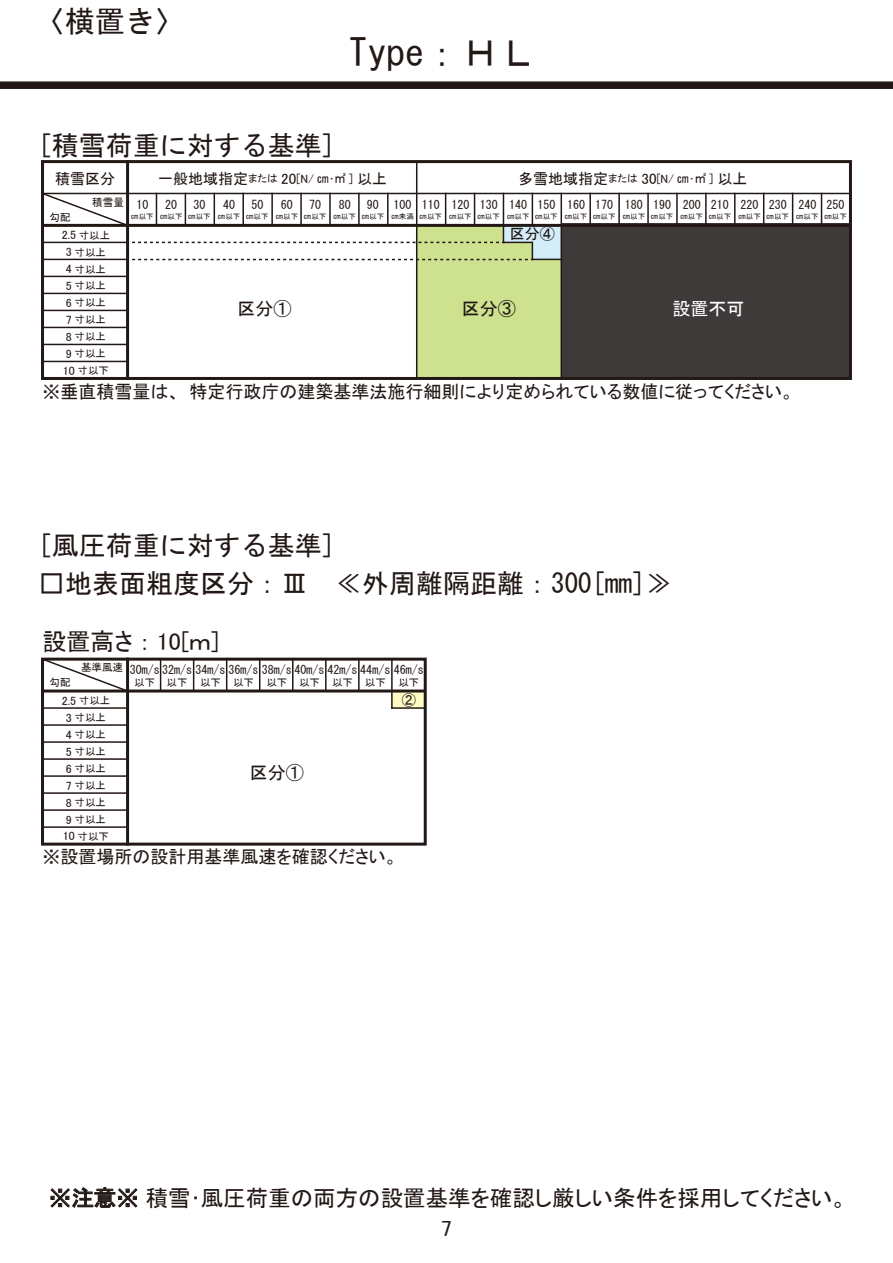
<style>
.page{position:relative;width:893px;height:1263px;background:#fff}
.page>*{position:absolute;margin:0;border:0;box-sizing:border-box;transform-origin:0 0}
.t1{font:37.5px "MS Gothic";color:#221815}
.t2{font:30px "MS Gothic";color:#221815}
.t3{font:27px "MS Gothic";color:#221815}
.t4{font:24px "MS P Gothic";color:#221815}
.t5{font:22.5px "MS P Gothic";color:#221815}
.t6{font:19.5px "MS Gothic";color:#221815;scale:1.16 1}
.t7{font:18px "MS P Gothic";color:#221815}
.t8{font:18px "MS Gothic";color:#221815}
.t9{font:18px "MS Gothic";color:#fff}
.t10{font:15px "MS P Gothic";color:#221815}
.t11{font:15px "MS Gothic";color:#221815}
.t12{font:14.1px "MS Gothic";color:#221815}
.t13{font:12px "MS Gothic";color:#221815}
.t14{font:12px "MS P Gothic";color:#221815}
.t15{font:10.5px/17px "MS P Gothic";color:#221815}
.t16{font:10.5px "MS Gothic";color:#221815}
.t17{font:7.5px "MS Gothic";color:#221815}
.s1{font-size:10.5px}
.s2{font-size:12px}
</style>
<div class="page">
<div style="left:417px;top:259px;width:144px;height:120px;background:#cde18f"></div>
<div style="left:561px;top:223px;width:289px;height:156px;background:#3e3a39"></div>
<hr style="left:561px;top:193px;width:1px;height:32px;background:#221815">
<hr style="left:416px;top:162px;width:1px;height:63px;background:#221815">
<hr style="left:618px;top:193px;width:2px;height:32px;background:#221815">
<hr style="left:647px;top:193px;width:2px;height:32px;background:#221815">
<hr style="left:589px;top:193px;width:2px;height:32px;background:#221815">
<hr style="left:705px;top:193px;width:2px;height:32px;background:#221815">
<hr style="left:734px;top:193px;width:1px;height:32px;background:#221815">
<hr style="left:676px;top:193px;width:2px;height:32px;background:#221815">
<hr style="left:792px;top:193px;width:1px;height:32px;background:#221815">
<hr style="left:821px;top:193px;width:1px;height:32px;background:#221815">
<hr style="left:763px;top:193px;width:1px;height:32px;background:#221815">
<div style="left:41px;top:160px;width:811px;height:220px;border:3px solid #221815"></div>
<hr style="left:43px;top:224px;width:807px;height:3px;background:#221815">
<hr style="left:43px;top:193px;width:807px;height:1px;background:#221815">
<hr style="left:126px;top:162px;width:3px;height:216px;background:#221815">
<hr style="left:43px;top:361px;width:85px;height:1px;background:#221815">
<hr style="left:43px;top:344px;width:85px;height:1px;background:#221815">
<hr style="left:43px;top:327px;width:85px;height:1px;background:#221815">
<hr style="left:43px;top:310px;width:85px;height:1px;background:#221815">
<hr style="left:43px;top:293px;width:85px;height:1px;background:#221815">
<hr style="left:43px;top:276px;width:85px;height:1px;background:#221815">
<hr style="left:416px;top:225px;width:1px;height:154px;background:#221815">
<hr style="left:561px;top:225px;width:1px;height:153px;background:#221815">
<svg style="left:41px;top:192px;width:520px;height:68px"></svg>
<div style="left:392px;top:691px;width:33px;height:17px;background:#fffbc5"></div>
<hr style="left:392px;top:707px;width:33px;height:2px;background:#221815">
<svg style="left:391px;top:692px;width:2px;height:16px"></svg>
<hr style="left:160px;top:659px;width:1px;height:32px;background:#221815">
<hr style="left:193px;top:659px;width:1px;height:32px;background:#221815">
<hr style="left:226px;top:659px;width:1px;height:32px;background:#221815">
<hr style="left:292px;top:659px;width:1px;height:32px;background:#221815">
<hr style="left:259px;top:659px;width:1px;height:32px;background:#221815">
<hr style="left:325px;top:659px;width:2px;height:32px;background:#221815">
<hr style="left:358px;top:659px;width:2px;height:32px;background:#221815">
<hr style="left:391px;top:659px;width:2px;height:32px;background:#221815">
<div style="left:41px;top:658px;width:386px;height:188px;border:3px solid #221815"></div>
<hr style="left:43px;top:689px;width:382px;height:3px;background:#221815">
<hr style="left:126px;top:659px;width:3px;height:185px;background:#221815">
<hr style="left:43px;top:826px;width:85px;height:2px;background:#221815">
<hr style="left:43px;top:809px;width:85px;height:2px;background:#221815">
<hr style="left:43px;top:792px;width:85px;height:2px;background:#221815">
<hr style="left:43px;top:775px;width:85px;height:2px;background:#221815">
<hr style="left:43px;top:758px;width:85px;height:2px;background:#221815">
<hr style="left:43px;top:741px;width:85px;height:2px;background:#221815">
<hr style="left:43px;top:724px;width:85px;height:2px;background:#221815">
<hr style="left:43px;top:707px;width:85px;height:2px;background:#221815">
<svg style="left:41px;top:657px;width:88px;height:36px"></svg>
<div style="left:0;top:81px;width:893px;height:8px;background:#221815"></div>
<svg style="left:50px;top:1187px;width:88px;height:21px"></svg>
<h2 class="t2" style="left:35px;top:6px;width:151px">〈横置き〉</h2>
<h1 class="t1" style="left:349px;top:34px;width:189px">Type：ＨＬ</h1>
<h3 class="t3" style="left:38px;top:132px;width:298px">[積雪荷重に対する基準]</h3>
<p class="t10" style="left:55px;top:171px;width:61px">積雪区分</p>
<p class="t10" style="left:158px;top:171px;width:231px">一般地域指定<span class="s1">または</span> 20<span class="s2">[N/ ㎝･㎡ ]</span> 以上</p>
<p class="t10" style="left:518px;top:171px;width:231px">多雪地域指定<span class="s1">または</span> 30<span class="s2">[N/ ㎝･㎡ ]</span> 以上</p>
<p class="t15" style="left:50px;top:209px;width:22px">勾配</p>
<p class="t15" style="left:92px;top:193px;width:33px">積雪量</p>
<p class="t13" style="left:223px;top:199px;width:13px">40</p>
<p class="t17" style="left:218px;top:213px;width:24px">㎝以下</p>
<p class="t13" style="left:136px;top:199px;width:13px">10</p>
<p class="t17" style="left:131px;top:213px;width:24px">㎝以下</p>
<p class="t13" style="left:165px;top:199px;width:13px">20</p>
<p class="t17" style="left:160px;top:213px;width:24px">㎝以下</p>
<p class="t13" style="left:194px;top:199px;width:13px">30</p>
<p class="t17" style="left:188px;top:213px;width:24px">㎝以下</p>
<p class="t13" style="left:251px;top:199px;width:13px">50</p>
<p class="t17" style="left:246px;top:213px;width:24px">㎝以下</p>
<p class="t13" style="left:281px;top:199px;width:13px">60</p>
<p class="t17" style="left:276px;top:213px;width:24px">㎝以下</p>
<p class="t13" style="left:309px;top:199px;width:13px">70</p>
<p class="t17" style="left:304px;top:213px;width:24px">㎝以下</p>
<p class="t13" style="left:339px;top:199px;width:13px">80</p>
<p class="t17" style="left:333px;top:213px;width:24px">㎝以下</p>
<p class="t13" style="left:367px;top:199px;width:13px">90</p>
<p class="t17" style="left:362px;top:213px;width:24px">㎝以下</p>
<p class="t13" style="left:394px;top:199px;width:19px">100</p>
<p class="t17" style="left:391px;top:213px;width:24px">㎝未満</p>
<p class="t13" style="left:422px;top:199px;width:19px">110</p>
<p class="t17" style="left:420px;top:213px;width:24px">㎝以下</p>
<p class="t13" style="left:451px;top:199px;width:19px">120</p>
<p class="t17" style="left:449px;top:213px;width:24px">㎝以下</p>
<p class="t13" style="left:480px;top:199px;width:19px">130</p>
<p class="t17" style="left:477px;top:213px;width:24px">㎝以下</p>
<p class="t13" style="left:509px;top:199px;width:19px">140</p>
<p class="t17" style="left:507px;top:213px;width:24px">㎝以下</p>
<p class="t13" style="left:567px;top:199px;width:19px">160</p>
<p class="t17" style="left:565px;top:213px;width:24px">㎝以下</p>
<p class="t13" style="left:537px;top:199px;width:19px">150</p>
<p class="t17" style="left:535px;top:213px;width:24px">㎝以下</p>
<p class="t13" style="left:595px;top:199px;width:19px">170</p>
<p class="t17" style="left:593px;top:213px;width:24px">㎝以下</p>
<p class="t13" style="left:625px;top:199px;width:19px">180</p>
<p class="t17" style="left:623px;top:213px;width:24px">㎝以下</p>
<p class="t13" style="left:653px;top:199px;width:19px">190</p>
<p class="t17" style="left:651px;top:213px;width:24px">㎝以下</p>
<p class="t13" style="left:683px;top:199px;width:19px">200</p>
<p class="t17" style="left:680px;top:213px;width:24px">㎝以下</p>
<p class="t13" style="left:711px;top:199px;width:19px">210</p>
<p class="t17" style="left:709px;top:213px;width:24px">㎝以下</p>
<p class="t13" style="left:798px;top:199px;width:19px">240</p>
<p class="t17" style="left:796px;top:213px;width:24px">㎝以下</p>
<p class="t13" style="left:741px;top:199px;width:19px">220</p>
<p class="t17" style="left:738px;top:213px;width:24px">㎝以下</p>
<p class="t13" style="left:769px;top:199px;width:19px">230</p>
<p class="t17" style="left:767px;top:213px;width:24px">㎝以下</p>
<p class="t13" style="left:827px;top:199px;width:19px">250</p>
<p class="t17" style="left:824px;top:213px;width:24px">㎝以下</p>
<p class="t14" style="left:62px;top:229px;width:50px">2.5 <span class="s1">寸以上</span></p>
<p class="t15" style="left:63px;top:243px;width:48px"><span class="s2">3</span> 寸以上<br><span class="s2">4</span> 寸以上<br><span class="s2">5</span> 寸以上<br><span class="s2">6</span> 寸以上<br><span class="s2">7</span> 寸以上<br><span class="s2">8</span> 寸以上<br><span class="s2">9</span> 寸以上<br><span class="s2">10</span> 寸以下</p>
<p class="t11" style="left:510px;top:226px;width:46px">区分④</p>
<h3 class="t8" style="left:238px;top:299px;width:55px">区分①</h3>
<h3 class="t8" style="left:462px;top:299px;width:55px">区分③</h3>
<h3 class="t9" style="left:672px;top:299px;width:73px">設置不可</h3>
<h3 class="t7" style="left:43px;top:382px;width:753px">※垂直積雪量は、特定行政庁の建築基準法施行細則により定められている数値に従ってください。</h3>
<h3 class="t3" style="left:38px;top:532px;width:298px">[風圧荷重に対する基準]</h3>
<h3 class="t3" style="left:38px;top:570px;width:636px">□地表面粗度区分：Ⅲ　≪外周離隔距離：300[mm]≫</h3>
<h3 class="t4" style="left:43px;top:629px;width:179px">設置高さ： 10[ｍ]</h3>
<p class="t15" style="left:50px;top:674px;width:22px">勾配</p>
<p class="t13" style="left:81px;top:663px;width:344px"><sup>基準風速</sup> 30m/s 32m/s 34m/s 36m/s 38m/s 40m/s 42m/s 44m/s 46m/s</p>
<p class="t16" style="left:134px;top:677px;width:22px">以下</p>
<p class="t16" style="left:167px;top:677px;width:22px">以下</p>
<p class="t16" style="left:200px;top:677px;width:22px">以下</p>
<p class="t16" style="left:233px;top:677px;width:22px">以下</p>
<p class="t16" style="left:266px;top:677px;width:22px">以下</p>
<p class="t16" style="left:299px;top:677px;width:22px">以下</p>
<p class="t16" style="left:332px;top:677px;width:22px">以下</p>
<p class="t16" style="left:365px;top:677px;width:22px">以下</p>
<p class="t16" style="left:398px;top:677px;width:22px">以下</p>
<p class="t14" style="left:62px;top:694px;width:50px">2.5 <span class="s1">寸以上</span></p>
<p class="t12" style="left:402px;top:693px;width:16px">②</p>
<p class="t15" style="left:63px;top:709px;width:48px"><span class="s2">3</span> 寸以上<br><span class="s2">4</span> 寸以上<br><span class="s2">5</span> 寸以上<br><span class="s2">6</span> 寸以上<br><span class="s2">7</span> 寸以上<br><span class="s2">8</span> 寸以上<br><span class="s2">9</span> 寸以上<br><span class="s2">10</span> 寸以下</p>
<h3 class="t8" style="left:250px;top:763px;width:55px">区分①</h3>
<h3 class="t7" style="left:43px;top:847px;width:357px">※設置場所の設計用基準風速を確認ください。</h3>
<h3 class="t5" style="left:49px;top:1186px;width:800px">※注意※ 積雪･風圧荷重の両方の設置基準を確認し厳しい条件を採用してください。</h3>
<h3 class="t6" style="left:441px;top:1219px;width:11px">7</h3>
</div>
